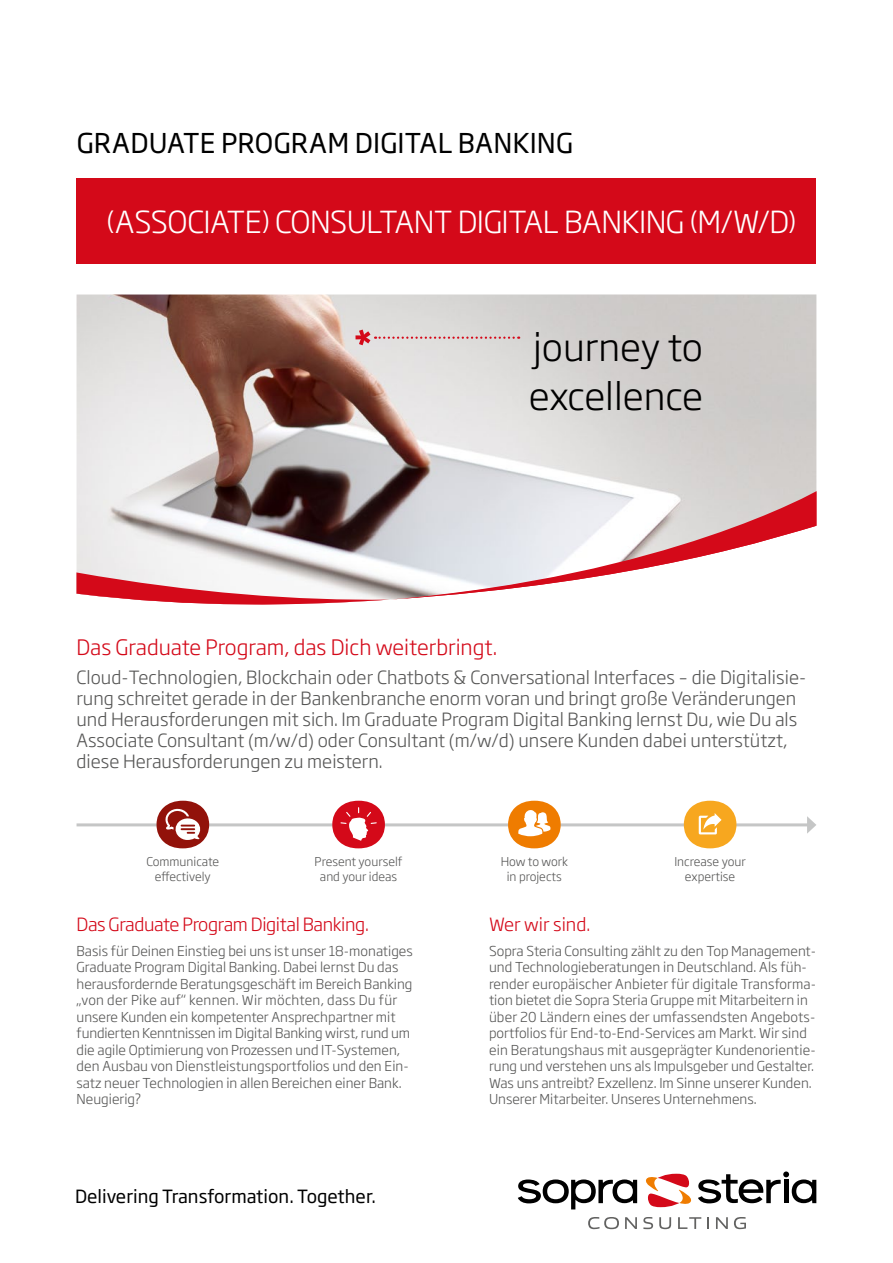
<style>
.page{position:relative;width:893px;height:1263px;background:#fff}
.page>*{position:absolute;margin:0;border:0;box-sizing:border-box;transform-origin:0 0}
.t1{font:300 37.5px/48.2px "Soho Gothic Pro";color:#000}
.t2{font:300 30px "Soho Gothic Pro";letter-spacing:-.015em;color:#fff}
.t3{font:27px "Soho Gothic Pro";letter-spacing:.005em;color:#000}
.t4{font:300 21px "Soho Gothic Pro";color:#d40919}
.t5{font:300 18px/21px "Soho Gothic Pro";color:#565655}
.t6{font:18px "Soho Gothic Pro";color:#000}
.t7{font:300 18px "Soho Gothic Pro";letter-spacing:-.02em;color:#d40919}
.t8{font:300 18px "Soho Gothic Pro";color:#d40919}
.t9{font:300 13.5px/16.5px "Soho Gothic Pro";color:#565655}
.t10{font:300 12px/15px "Soho Gothic Pro";color:#565655;text-align:center}
</style>
<div class="page">
<svg style="left:588px;top:1217px;width:31px;height:12px"></svg>
<svg style="left:625px;top:1217px;width:12px;height:12px"></svg>
<svg style="left:643px;top:1217px;width:10px;height:12px"></svg>
<svg style="left:659px;top:1217px;width:12px;height:12px"></svg>
<svg style="left:678px;top:1217px;width:23px;height:12px"></svg>
<svg style="left:707px;top:1217px;width:2px;height:12px"></svg>
<svg style="left:716px;top:1217px;width:12px;height:12px"></svg>
<svg style="left:734px;top:1217px;width:12px;height:12px"></svg>
<svg style="left:698px;top:1171px;width:118px;height:32px"></svg>
<svg style="left:518px;top:1179px;width:119px;height:30px"></svg>
<svg style="left:646px;top:1174px;width:46px;height:33px"></svg>
<div style="left:77px;top:179px;width:739px;height:85px;background:#d40919"></div>
<hr style="left:77px;top:823px;width:733px;height:3px;background:#c5c6c6">
<svg style="left:807px;top:816px;width:9px;height:18px"></svg>
<svg style="left:684px;top:801px;width:52px;height:47px"></svg>
<svg style="left:508px;top:801px;width:53px;height:47px"></svg>
<svg style="left:157px;top:801px;width:52px;height:47px"></svg>
<svg style="left:332px;top:801px;width:53px;height:47px"></svg>
<img style="left:77px;top:294px;width:739px;height:306px">
<svg style="left:77px;top:572px;width:313px;height:33px"></svg>
<svg style="left:391px;top:491px;width:425px;height:108px"></svg>
<svg style="left:355px;top:330px;width:164px;height:15px;background:#dcc7c7"></svg>
<h3 class="t3" style="left:77px;top:122px;width:498px">GRADUATE PROGRAM DIGITAL BANKING</h3>
<h2 class="t2" style="left:107px;top:198px;width:691px">(ASSOCIATE) CONSULTANT DIGITAL BANKING (M/W/D)</h2>
<h1 class="t1" style="left:529px;top:321px;width:176px">journey to excellence</h1>
<h3 class="t4" style="left:76px;top:631px;width:422px">Das Graduate Program, das Dich weiterbringt.</h3>
<p class="t5" style="left:76px;top:666px;width:731px">Cloud-Technologien, Blockchain oder Chatbots &amp; Conversational Interfaces – die Digitalisie&shy;rung schreitet gerade in der Bankenbranche enorm voran und bringt große Veränderungen und Herausforderungen mit sich. Im Graduate Program Digital Banking lernst Du, wie Du als Associate Consultant (m/w/d) oder Consultant (m/w/d) unsere Kunden dabei unterstützt, diese Herausforderungen zu meistern.</p>
<p class="t10" style="left:146px;top:854px;width:74px">Communicate effectively</p>
<p class="t10" style="left:315px;top:854px;width:89px">Present yourself and your ideas</p>
<h3 class="t7" style="left:77px;top:910px;width:294px">Das Graduate Program Digital Banking.</h3>
<p class="t9" style="left:77px;top:942px;width:338px">Basis für Deinen Einstieg bei uns ist unser 18-monatiges Graduate Program Digital Banking. Dabei lernst Du das herausfordernde Beratungsgeschäft im Bereich Banking „von der Pike auf“ kennen. Wir möchten, dass Du für unsere Kunden ein kompetenter Ansprechpartner mit fundierten Kenntnissen im Digital Banking wirst, rund um die agile Optimierung von Prozessen und IT-Systemen, den Ausbau von Dienstleistungsportfolios und den Ein&shy;satz neuer Technologien in allen Bereichen einer Bank.<br>Neugierig?</p>
<h3 class="t6" style="left:75px;top:1183px;width:303px">Delivering Transformation. Together.</h3>
<p class="t10" style="left:501px;top:854px;width:69px">How to work in projects</p>
<p class="t10" style="left:674px;top:854px;width:73px">Increase your expertise</p>
<h3 class="t8" style="left:489px;top:910px;width:103px">Wer wir sind.</h3>
<p class="t9" style="left:489px;top:942px;width:329px">Sopra Steria Consulting zählt zu den Top Management&shy;und Technologieberatungen in Deutschland. Als füh&shy;render europäischer Anbieter für digitale Transforma&shy;tion bietet die Sopra Steria Gruppe mit Mitarbeitern in über 20 Ländern eines der umfassendsten Angebots&shy;portfolios für End-to-End-Services am Markt. Wir sind ein Beratungshaus mit ausgeprägter Kundenorientie&shy;rung und verstehen uns als Impulsgeber und Gestalter.<br>Was uns antreibt? Exzellenz. Im Sinne unserer Kunden.<br>Unserer Mitarbeiter. Unseres Unternehmens.</p>
</div>
